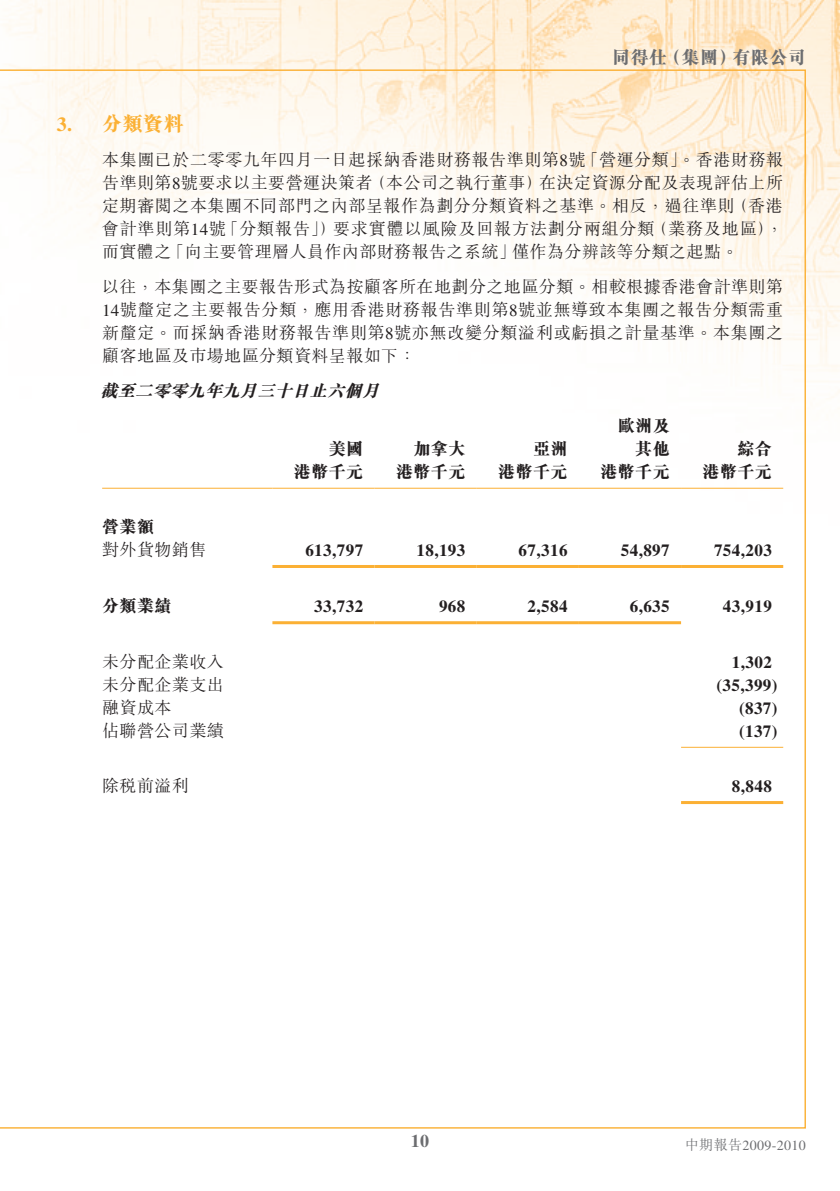
<style>
.page{position:relative;width:840px;height:1191px;background:#fff}
.page>*{position:absolute;margin:0;border:0;box-sizing:border-box;transform-origin:0 0}
.t1{font:800 20px "M Sung HK";color:#fbb034}
.t2{font:700 20px "Times LT Std";color:#fbb034}
.t3{font:800 18px "M Sung HK";letter-spacing:.025em;color:#6c6d70}
.t4{font:700 18px "Times LT Std";color:#6c6d70}
.t5{font:300 17px/23px "M Sung HK";letter-spacing:.025em;color:#231f20}
.t6{font:700 17px "Times LT Std";letter-spacing:.025em;color:#231f20}
.t7{font:800 17px "M Sung HK";letter-spacing:.025em;color:#231f20}
.t8{font:300 17px "M Sung HK";letter-spacing:.05em;color:#231f20}
.t9{font:italic 800 17px "M Sung HK";color:#231f20}
.t10{font:14px "Times LT Std";letter-spacing:.025em;color:#6c6d70}
.s1{font-family:"Times LT Std";font-weight:400}
.s2{font-family:"M Sung HK";font-weight:300}
</style>
<div class="page">
<img style="left:1px;top:0;width:838px;height:1129px">
<hr style="left:102px;top:488px;width:170px;height:1px;background:#fbb034">
<hr style="left:272px;top:488px;width:102px;height:1px;background:#fbb034">
<hr style="left:374px;top:488px;width:102px;height:1px;background:#fbb034">
<hr style="left:476px;top:488px;width:102px;height:1px;background:#fbb034">
<hr style="left:578px;top:488px;width:102px;height:1px;background:#fbb034">
<hr style="left:680px;top:488px;width:102px;height:1px;background:#fbb034">
<hr style="left:272px;top:565px;width:102px;height:3px;background:#fbb034">
<hr style="left:374px;top:565px;width:102px;height:3px;background:#fbb034">
<hr style="left:476px;top:565px;width:102px;height:3px;background:#fbb034">
<hr style="left:578px;top:565px;width:102px;height:3px;background:#fbb034">
<hr style="left:680px;top:565px;width:102px;height:3px;background:#fbb034">
<hr style="left:272px;top:621px;width:102px;height:3px;background:#fbb034">
<hr style="left:374px;top:621px;width:102px;height:3px;background:#fbb034">
<hr style="left:476px;top:621px;width:102px;height:3px;background:#fbb034">
<hr style="left:578px;top:621px;width:102px;height:3px;background:#fbb034">
<hr style="left:680px;top:747px;width:102px;height:1px;background:#fbb034">
<hr style="left:680px;top:801px;width:102px;height:3px;background:#fbb034">
<p class="t2" style="left:57px;top:113px;width:17px">3.</p>
<p class="t1" style="left:102px;top:110px;width:83px">分類資料</p>
<p class="t3" style="left:662px;top:44px;width:75px">（集團）</p>
<p class="t3" style="left:732px;top:44px;width:75px">有限公司</p>
<p class="t3" style="left:612px;top:44px;width:56px">同得仕</p>
<p class="t5" style="left:539px;top:148px;width:245px;text-indent:-436px">本集團已於二零零九年四月一日起採納香港財務報告準則第號<span class="s1">8<br></span>在決定資源分配及表現評估上所</p>
<p class="t5" style="left:581px;top:148px;width:203px">「營運分類」。香港財務報</p>
<p class="t5" style="left:102px;top:171px;width:272px">告準則第<span class="s1">8</span>號要求以主要營運決策者</p>
<p class="t5" style="left:368px;top:171px;width:175px">（本公司之執行董事）</p>
<p class="t5" style="left:650px;top:194px;width:134px;text-indent:-548px">定期審閱之本集團不同部門之內部呈報作為劃分分類資料之基準。相反，過往準則<br>（業務及地區，(</p>
<p class="t5" style="left:730px;top:194px;width:54px">（香港</p>
<p class="t8" style="left:333px;top:217px;width:323px">要求實體以風險及回報方法劃分兩組分類</p>
<p class="t5" style="left:222px;top:217px;width:116px">「分類報告」）</p>
<p class="t5" style="left:102px;top:217px;width:125px">會計準則第<span class="s1">14</span>號</p>
<p class="t5" style="left:102px;top:234px;width:682px;line-height:35px">而實體之<br>以往，本集團之主要報告形式為按顧客所在地劃分之地區分類。相較根據香港會計準則第</p>
<p class="t5" style="left:102px;top:298px;width:682px;text-align:justify"><span class="s1">14</span>號釐定之主要報告分類，應用香港財務報告準則第<span class="s1">8</span>號並無導致本集團之報告分類需重新釐定。而採納香港財務報告準則第<span class="s1">8</span>號亦無改變分類溢利或虧損之計量基準。本集團之顧客地區及巿場地區分類資料呈報如下：</p>
<p class="t9" style="left:100px;top:379px;width:286px">截至二零零九年九月三十日止六個月</p>
<p class="t7" style="left:617px;top:414px;width:53px">歐洲及</p>
<p class="t7" style="left:737px;top:437px;width:36px">綜合</p>
<p class="t5" style="left:167px;top:240px;width:350px">「向主要管理層人員作內部財務報告之系統」</p>
<p class="t5" style="left:512px;top:240px;width:228px">僅作為分辨該等分類之起點。</p>
<p class="t7" style="left:413px;top:437px;width:53px">加拿大</p>
<p class="t7" style="left:635px;top:437px;width:36px">其他</p>
<p class="t7" style="left:328px;top:437px;width:36px">美國</p>
<p class="t7" style="left:533px;top:437px;width:36px">亞洲</p>
<p class="t7" style="left:294px;top:460px;width:71px">港幣千元</p>
<p class="t7" style="left:396px;top:460px;width:71px">港幣千元</p>
<p class="t7" style="left:498px;top:460px;width:71px">港幣千元</p>
<p class="t7" style="left:600px;top:460px;width:71px">港幣千元</p>
<p class="t7" style="left:702px;top:460px;width:71px">港幣千元</p>
<p class="t7" style="left:102px;top:514px;width:53px">營業額</p>
<p class="t5" style="left:102px;top:537px;width:106px">對外貨物銷售</p>
<p class="t6" style="left:305px;top:539px;width:59px">613,797</p>
<p class="t6" style="left:416px;top:539px;width:50px">18,193</p>
<p class="t6" style="left:518px;top:539px;width:50px">67,316</p>
<p class="t6" style="left:620px;top:539px;width:50px">54,897</p>
<p class="t6" style="left:713px;top:539px;width:59px">754,203</p>
<p class="t7" style="left:102px;top:594px;width:71px">分類業績</p>
<p class="t6" style="left:314px;top:596px;width:50px">33,732</p>
<p class="t6" style="left:439px;top:596px;width:28px">968</p>
<p class="t6" style="left:527px;top:596px;width:41px">2,584</p>
<p class="t6" style="left:629px;top:596px;width:41px">6,635</p>
<p class="t6" style="left:722px;top:596px;width:50px">43,919</p>
<p class="t5" style="left:102px;top:649px;width:123px">未分配企業收入</p>
<p class="t6" style="left:731px;top:652px;width:41px">1,302</p>
<p class="t5" style="left:102px;top:672px;width:123px">未分配企業支出</p>
<p class="t6" style="left:716px;top:675px;width:63px">)35,399(</p>
<p class="t5" style="left:102px;top:695px;width:71px">融資成本</p>
<p class="t6" style="left:738px;top:698px;width:40px">)837(</p>
<p class="t5" style="left:102px;top:718px;width:123px">佔聯營公司業績</p>
<p class="t6" style="left:738px;top:721px;width:40px">)137(</p>
<p class="t5" style="left:102px;top:773px;width:88px">除稅前溢利</p>
<p class="t6" style="left:731px;top:775px;width:41px">8,848</p>
<p class="t4" style="left:410px;top:1130px;width:20px">10</p>
<p class="t10" style="left:684px;top:1137px;width:122px"><span class="s2">中期報告</span>2009-2010</p>
</div>
